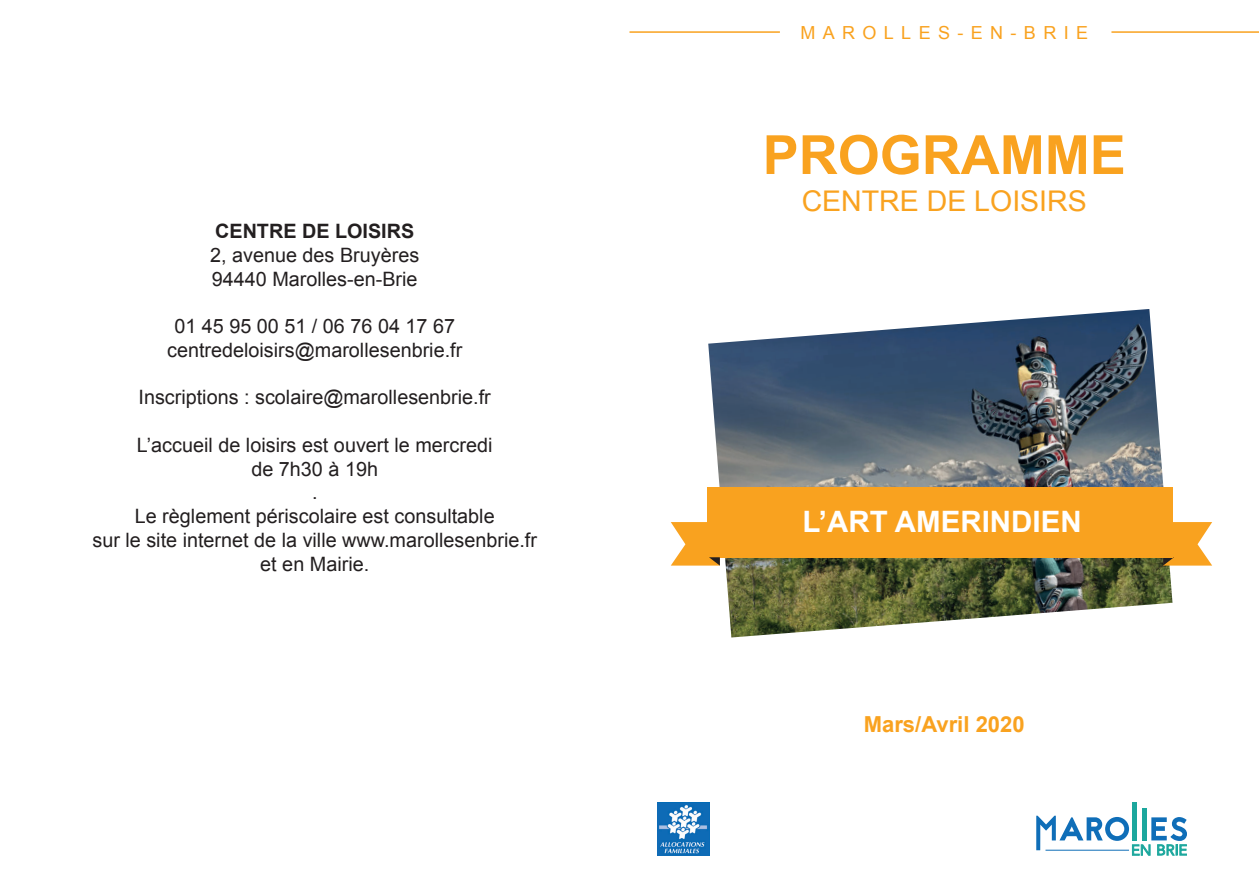
<style>
.page{position:relative;width:1259px;height:893px;background:#fff}
.page>*{position:absolute;margin:0;border:0;box-sizing:border-box;transform-origin:0 0}
.t1{font:700 54px "Arial";color:#f9a21f}
.t2{font:700 29.55px "Arial";color:#fff}
.t3{font:28.5px "Arial";color:#f9a21f}
.t4{font:700 22.05px "Arial";color:#f9a21f}
.t5{font:19.8px/23.7px "Arial";color:#231f20;text-align:center}
.t6{font:700 19.8px "Arial";color:#231f20}
.t7{font:18px "Arial";letter-spacing:.41em;color:#f9a21f}
</style>
<div class="page">
<img style="left:708px;top:309px;width:464px;height:328px">
<svg style="left:1163px;top:522px;width:49px;height:44px"></svg>
<div style="left:708px;top:487px;width:465px;height:70px;background:#f9a21f"></div>
<svg style="left:671px;top:522px;width:49px;height:44px"></svg>
<img style="left:657px;top:803px;width:52px;height:53px">
<div style="left:1132px;top:803px;width:5px;height:38px;background:#1ca79d"></div>
<hr style="left:1142px;top:808px;width:4px;height:33px;background:#1ca79d">
<svg style="left:1036px;top:816px;width:150px;height:40px"></svg>
<hr style="left:1111px;top:31px;width:148px;height:2px;background:#f9a21f">
<hr style="left:629px;top:31px;width:151px;height:2px;background:#f9a21f">
<p class="t6" style="left:215px;top:218px;width:201px">CENTRE DE LOISIRS</p>
<p class="t5" style="left:210px;top:243px;width:211px;text-align:left">2, avenue des Bruyères<br>94440 Marolles-en-Brie</p>
<p class="t5" style="left:167px;top:314px;width:297px">01 45 95 00 51 / 06 76 04 17 67 centredeloisirs@marollesenbrie.fr</p>
<p class="t5" style="left:138px;top:386px;width:354px">Inscriptions : scolaire@marollesenbrie.fr</p>
<p class="t5" style="left:92px;top:433px;width:446px">L’accueil de loisirs est ouvert le mercredi<br>de 7h30 à 19h<br>.<br>Le règlement périscolaire est consultable<br>sur le site internet de la ville www.marollesenbrie.fr et en Mairie.</p>
<p class="t7" style="left:800px;top:21px;width:289px">MAROLLES-EN-BRIE</p>
<h1 class="t1" style="left:762px;top:119px;width:364px">PROGRAMME</h1>
<h3 class="t3" style="left:801px;top:183px;width:287px">CENTRE DE LOISIRS</h3>
<h2 class="t2" style="left:802px;top:502px;width:281px">L’ART AMERINDIEN</h2>
<p class="t4" style="left:864px;top:709px;width:162px">Mars/Avril 2020</p>
</div>
